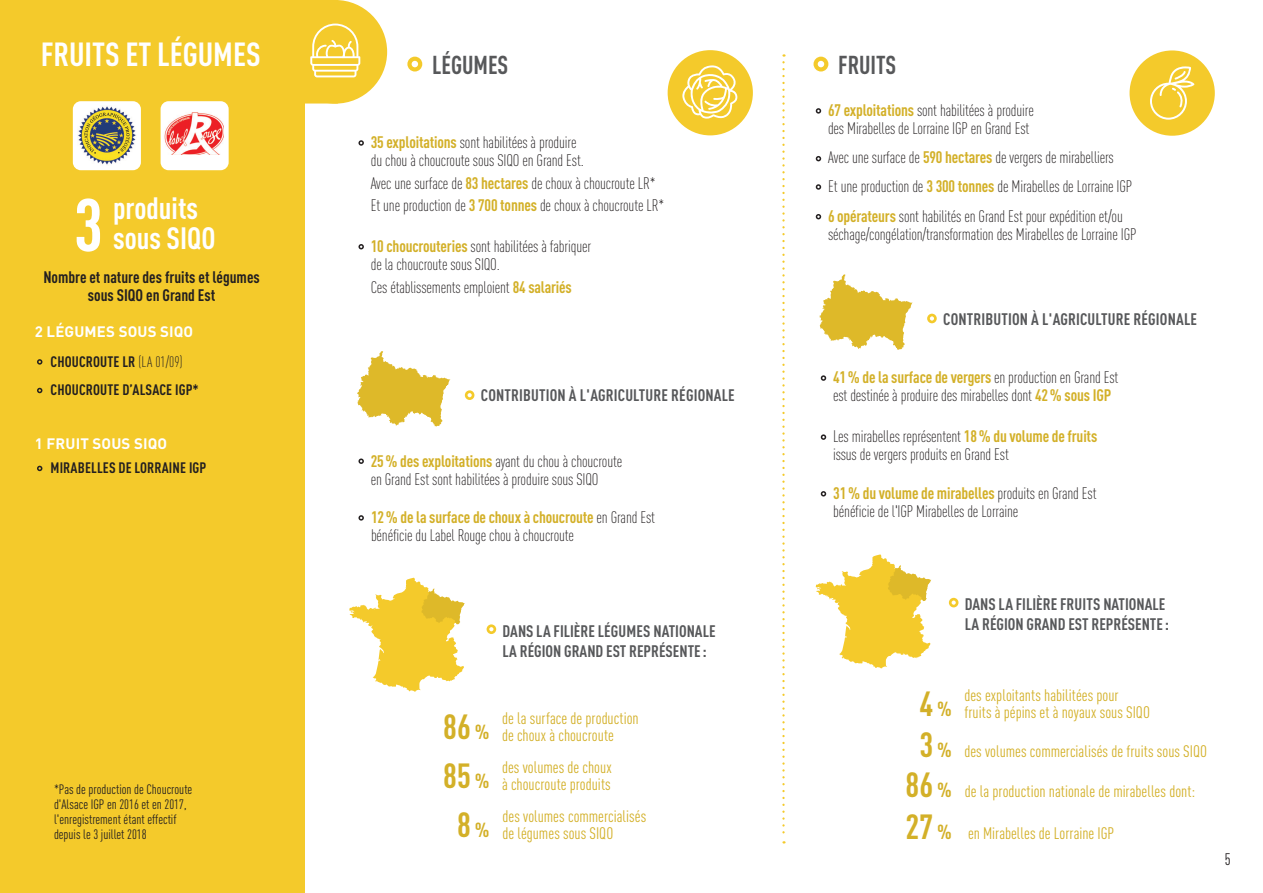
<style>
.page{position:relative;width:1263px;height:893px;background:#fff}
.page>*{position:absolute;margin:0;border:0;box-sizing:border-box;transform-origin:0 0}
.t1{font:700 condensed 73.2px "DIN Pro";color:#fff}
.t2{font:700 condensed 34.5px/41.8px "DIN Pro";color:#d3b028}
.t3{font:700 condensed 33px "DIN Pro";color:#fff}
.t4{font:700 condensed 30.45px/30.5px "DIN Pro";color:#fff}
.t5{font:700 condensed 25.5px "DIN Pro";color:#57585a;scale:.95 1}
.t6{font:300 condensed 16.5px/18px "DIN Pro";letter-spacing:-.01em;color:#231f20}
.t7{font:condensed 16.5px/16.5px "DIN Pro";color:#d3b028}
.t8{font:700 condensed 16.5px/19.8px "DIN Pro";color:#57585a}
.t9{font:700 condensed 16.5px/18px "DIN Pro";color:#231f20;text-align:center}
.t10{font:condensed 16.5px "DIN Pro";color:#231f20}
.t11{font:700 15px/30.2px "DIN Pro";letter-spacing:.01em;color:#fff;text-align:center}
.t12{font:700 condensed 15px "DIN Pro";letter-spacing:.01em;color:#231f20}
.t13{font:condensed 13.5px/15px "DIN Pro";color:#231f20}
.s1{font-stretch:condensed;color:#231f20}
.s2{font-weight:300;font-stretch:condensed;color:#231f20}
.s3{font-weight:700;color:#d3b028}
.s4{font-size:20.1px}
</style>
<div class="page">
<svg style="left:305px;top:0;width:82px;height:104px"></svg>
<div style="left:0;top:0;width:305px;height:893px;background:#f4ca2b"></div>
<div style="left:73px;top:101px;width:68px;height:69px;background:#fff;border-radius:8px"></div>
<img style="left:78px;top:106px;width:58px;height:59px">
<svg style="left:37px;top:466px;width:5px;height:5px"></svg>
<svg style="left:37px;top:359px;width:5px;height:6px"></svg>
<svg style="left:37px;top:388px;width:5px;height:5px"></svg>
<svg style="left:357px;top:351px;width:93px;height:75px"></svg>
<svg style="left:819px;top:274px;width:94px;height:76px"></svg>
<svg style="left:816px;top:554px;width:115px;height:114px"></svg>
<svg style="left:349px;top:578px;width:116px;height:114px"></svg>
<svg style="left:816px;top:108px;width:5px;height:6px"></svg>
<svg style="left:816px;top:214px;width:5px;height:5px"></svg>
<svg style="left:358px;top:458px;width:6px;height:6px"></svg>
<svg style="left:821px;top:434px;width:5px;height:6px"></svg>
<svg style="left:821px;top:375px;width:5px;height:6px"></svg>
<div style="left:161px;top:101px;width:68px;height:69px;background:#fff;border-radius:8px"></div>
<img style="left:164px;top:112px;width:60px;height:43px">
<svg style="left:407px;top:57px;width:15px;height:15px"></svg>
<svg style="left:813px;top:57px;width:15px;height:15px"></svg>
<svg style="left:358px;top:515px;width:6px;height:6px"></svg>
<svg style="left:821px;top:491px;width:5px;height:5px"></svg>
<svg style="left:816px;top:184px;width:5px;height:6px"></svg>
<svg style="left:816px;top:156px;width:5px;height:5px"></svg>
<svg style="left:487px;top:624px;width:9px;height:10px"></svg>
<svg style="left:949px;top:598px;width:9px;height:9px"></svg>
<svg style="left:465px;top:390px;width:9px;height:10px"></svg>
<svg style="left:927px;top:314px;width:10px;height:9px"></svg>
<svg style="left:782px;top:54px;width:3px;height:789px"></svg>
<svg style="left:358px;top:140px;width:6px;height:6px"></svg>
<svg style="left:358px;top:244px;width:6px;height:5px"></svg>
<svg style="left:668px;top:50px;width:85px;height:85px"></svg>
<svg style="left:1129px;top:50px;width:86px;height:86px"></svg>
<h3 class="t3" style="left:41px;top:29px;width:189px">Fruits ET Légumes</h3>
<h1 class="t1" style="left:74px;top:170px;width:31px">3</h1>
<h3 class="t4" style="left:113px;top:190px;width:104px">produits sous SIQO</h3>
<p class="t9" style="left:43px;top:267px;width:218px">Nombre et nature des fruits et légumes sous SIQO en Grand Est</p>
<p class="t11" style="left:35px;top:314px;width:160px">2 LÉGUMES SOUS SIQO<br><span class="s1">Choucroute LR</span> <span class="s2">(La 01/09)</span></p>
<p class="t12" style="left:51px;top:379px;width:150px">Choucroute d’Alsace igp*</p>
<p class="t11" style="left:35px;top:426px;width:134px">1 FRUIT SOUS SIQO</p>
<p class="t12" style="left:51px;top:457px;width:157px">Mirabelles de lorraine IGP</p>
<p class="t13" style="left:54px;top:780px;width:140px">*Pas de production de Choucroute d'Alsace IGP en 2016 et en 2017, l'enregistrement étant effectif depuis le 3 juillet 2018</p>
<h3 class="t5" style="left:432px;top:45px;width:56px">Légumes</h3>
<h3 class="t5" style="left:838px;top:45px;width:61px">Fruits</h3>
<p class="t6" style="left:371px;top:132px;width:215px"><span class="s3">35 exploitations</span> sont habilitées à produire du chou à choucroute sous SIQO en Grand Est.</p>
<p class="t6" style="left:371px;top:171px;width:295px;line-height:22.5px">Avec une surface de <span class="s3">83 hectares</span> de choux à choucroute LR*<br>Et une production de <span class="s3">3 700 tonnes</span> de choux à choucroute LR*</p>
<p class="t6" style="left:371px;top:236px;width:222px"><span class="s3">10 choucrouteries</span> sont habilitées à fabriquer de la choucroute sous SIQO.</p>
<p class="t6" style="left:371px;top:277px;width:203px">Ces établissements emploient <span class="s3">84 salariés</span></p>
<p class="t8" style="left:481px;top:384px;width:254px">Contribution à l'agriculture régionale</p>
<p class="t6" style="left:371px;top:451px;width:253px"><span class="s3">25% des exploitations</span> ayant du chou à choucroute en Grand Est sont habilitées à produire sous SIQO</p>
<p class="t6" style="left:371px;top:507px;width:286px"><span class="s3">12% de la surface de choux à choucroute</span> en Grand Est bénéficie du Label Rouge chou à choucroute</p>
<p class="t6" style="left:828px;top:100px;width:207px"><span class="s3">67 exploitations</span> sont habilitées à produire des Mirabelles de Lorraine IGP en Grand Est</p>
<p class="t6" style="left:828px;top:147px;width:287px">Avec une surface de <span class="s3">590 hectares</span> de vergers de mirabelliers</p>
<p class="t6" style="left:828px;top:176px;width:305px">Et une production de <span class="s3">3 300 tonnes</span> de Mirabelles de Lorraine IGP</p>
<p class="t6" style="left:828px;top:206px;width:310px"><span class="s3">6 opérateurs</span> sont habilités en Grand Est pour expédition et/ou séchage/congélation/transformation des Mirabelles de Lorraine IGP</p>
<p class="t8" style="left:943px;top:307px;width:254px">Contribution à l'agriculture régionale</p>
<p class="t6" style="left:833px;top:368px;width:287px"><span class="s3">41% de la surface de vergers</span> en production en Grand Est est destinée à produire des mirabelles dont <span class="s3">42% sous IGP</span></p>
<p class="t6" style="left:833px;top:427px;width:266px">Les mirabelles représentent <span class="s3">18% du volume de fruits </span>issus de vergers produits en Grand Est</p>
<p class="t6" style="left:833px;top:483px;width:265px"><span class="s3">31% du volume de mirabelles</span> produits en Grand Est bénéficie de l'IGP Mirabelles de Lorraine</p>
<p class="t8" style="left:503px;top:620px;width:213px">Dans la filière légumes nationale<br>La région Grand Est représente :</p>
<p class="t8" style="left:965px;top:593px;width:206px">Dans la filière fruits nationale<br>La région Grand Est représente :</p>
<h2 class="t2" style="left:443px;top:702px;width:48px">86<span class="s4">%</span></h2>
<p class="t7" style="left:502px;top:709px;width:138px">de la surface de production de choux à choucroute</p>
<h2 class="t2" style="left:919px;top:680px;width:34px">4<span class="s4">%</span></h2>
<h2 class="t2" style="left:919px;top:721px;width:34px">3<span class="s4">%</span></h2>
<p class="t7" style="left:964px;top:686px;width:187px">des exploitants habilitées pour fruits à pépins et à noyaux sous SIQO</p>
<p class="t7" style="left:964px;top:742px;width:244px">des volumes commercialisés de fruits sous SIQO</p>
<h2 class="t2" style="left:443px;top:751px;width:48px">85<span class="s4">%</span></h2>
<h2 class="t2" style="left:457px;top:801px;width:34px">8<span class="s4">%</span></h2>
<p class="t7" style="left:502px;top:758px;width:111px">des volumes de choux à choucroute produits</p>
<p class="t7" style="left:502px;top:807px;width:145px">des volumes commercialisés de légumes sous SIQO</p>
<h2 class="t2" style="left:906px;top:761px;width:48px">86<span class="s4">%<br></span>27<span class="s4">%</span></h2>
<p class="t7" style="left:965px;top:781px;width:232px">de la production nationale de mirabelles dont:</p>
<p class="t7" style="left:968px;top:824px;width:146px">en Mirabelles de Lorraine IGP</p>
<p class="t10" style="left:1225px;top:848px;width:7px">5</p>
</div>
